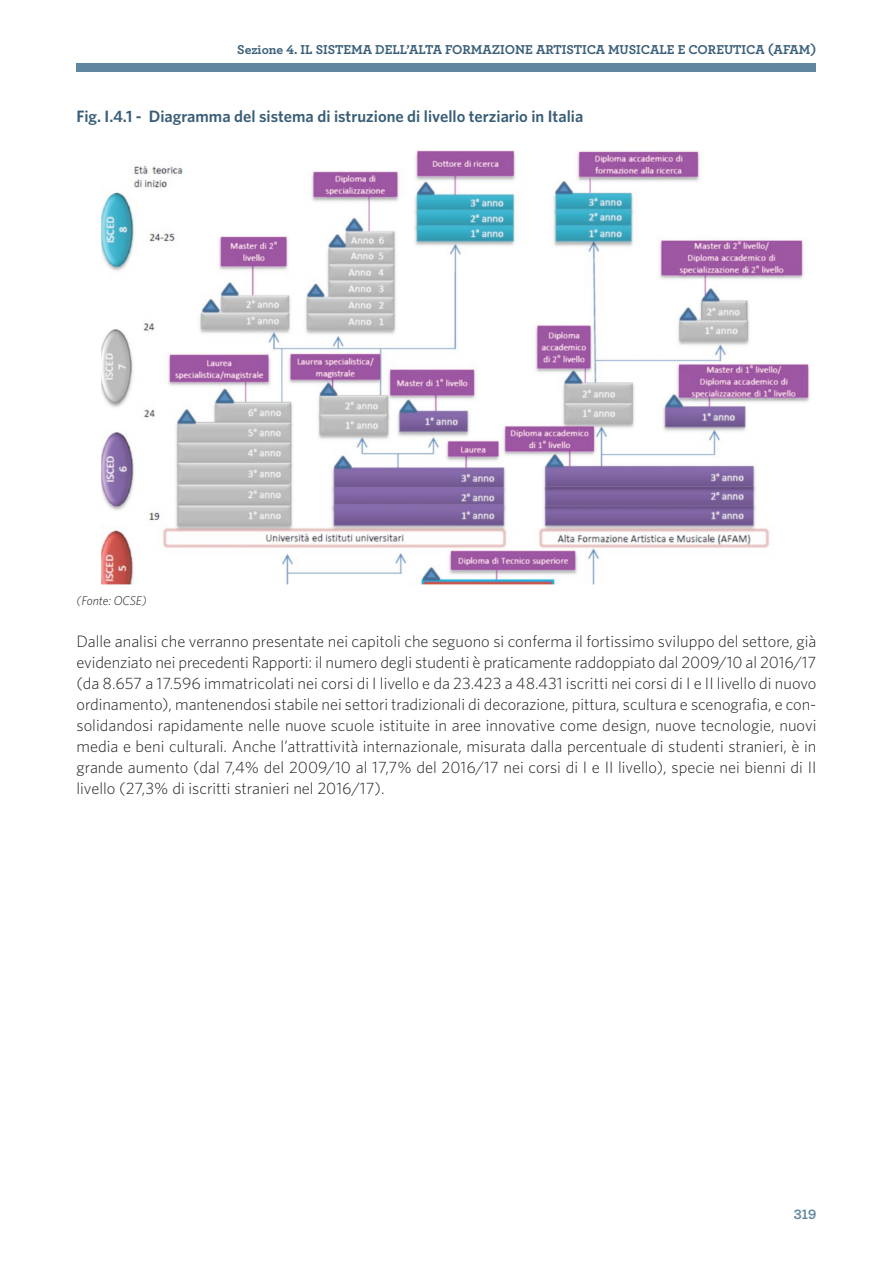
<style>
.page{position:relative;width:893px;height:1263px;background:#fff}
.page>*{position:absolute;margin:0;border:0;box-sizing:border-box;transform-origin:0 0}
.t1{font:300 16.5px/21px "Whitney";color:#231f20;text-align:justify}
.t2{font:600 16.5px "Whitney";color:#395e78}
.t3{font:700 14.25px "Archer";color:#6086a0}
.t4{font:700 13.5px "Archer";color:#395e78}
.t5{font:italic 300 12.75px "Whitney";color:#231f20}
</style>
<div class="page">
<div style="left:77px;top:63px;width:739px;height:9px;background:#6086a0"></div>
<img style="left:101px;top:150px;width:709px;height:434px">
<p class="t4" style="left:237px;top:45px;width:581px">Sezione 4. IL SISTEMA DELL’ALTA FORMAZIONE ARTISTICA MUSICALE E COREUTICA (AFAM)</p>
<p class="t2" style="left:77px;top:107px;width:508px">Fig. I.4.1 - Diagramma del sistema di istruzione di livello terziario in Italia</p>
<p class="t5" style="left:77px;top:593px;width:72px">(Fonte: OCSE)</p>
<p class="t1" style="left:77px;top:631px;width:741px">Dalle analisi che verranno presentate nei capitoli che seguono si conferma il fortissimo sviluppo del settore, già evidenziato nei precedenti Rapporti: il numero degli studenti è praticamente raddoppiato dal 2009/10 al 2016/17 (da 8.657 a 17.596 immatricolati nei corsi di I livello e da 23.423 a 48.431 iscritti nei corsi di I e II livello di nuovo ordinamento), mantenendosi stabile nei settori tradizionali di decorazione, pittura, scultura e scenografia, e con&shy;solidandosi rapidamente nelle nuove scuole istituite in aree innovative come design, nuove tecnologie, nuovi media e beni culturali. Anche l’attrattività internazionale, misurata dalla percentuale di studenti stranieri, è in grande aumento (dal 7,4% del 2009/10 al 17,7% del 2016/17 nei corsi di I e II livello), specie nei bienni di II livello (27,3% di iscritti stranieri nel 2016/17).</p>
<p class="t3" style="left:794px;top:1210px;width:24px">319</p>
</div>
